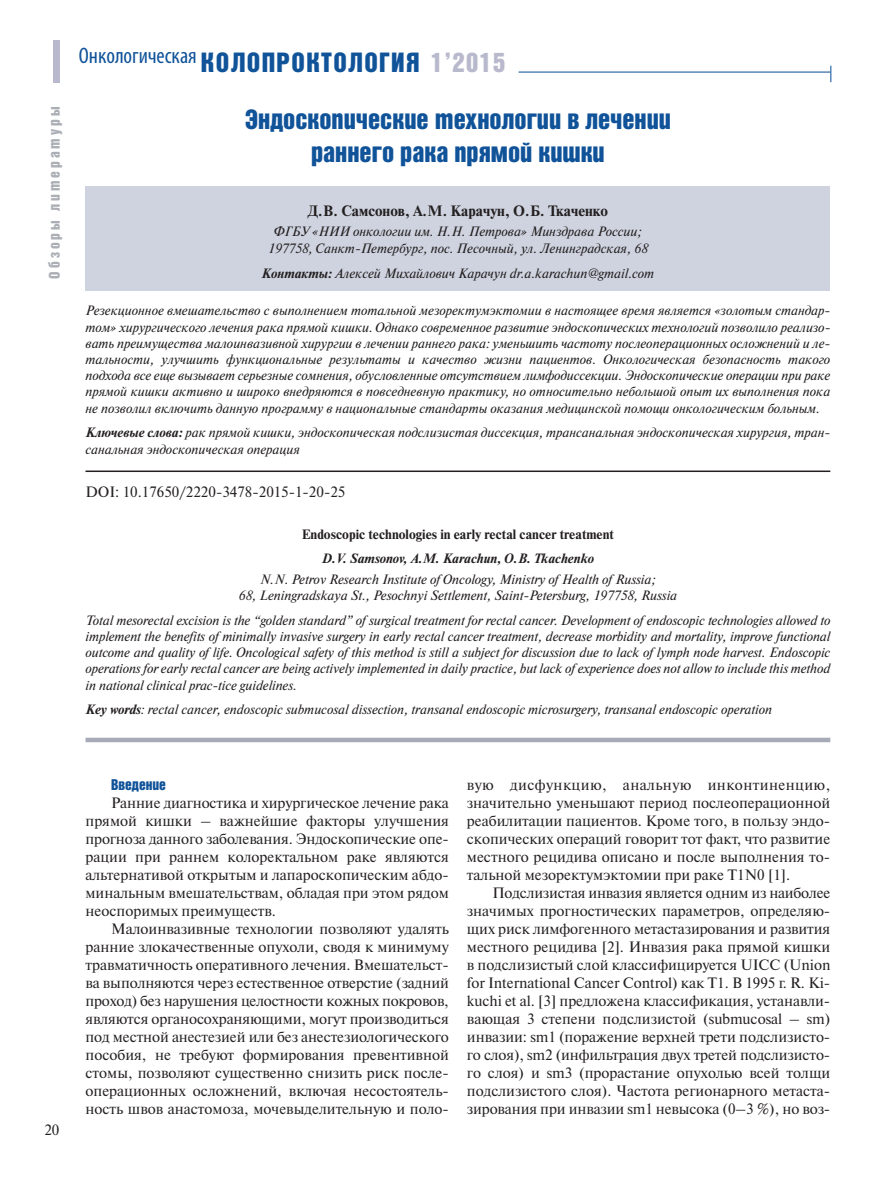
<style>
.page{position:relative;width:894px;height:1190px;background:#fff}
.page>*{position:absolute;margin:0;border:0;box-sizing:border-box;transform-origin:0 0}
.t1{font:27px/32.4px "Bastion Kontrast Alt C";color:#105399;text-align:center}
.t2{font:27px "Bastion Kontrast Alt C";letter-spacing:.05em;color:#105399}
.t3{font:condensed 22.5px "Myriad Pro";color:#105399}
.t4{font:15px/18px "Newton C";color:#231f20;text-align:justify}
.t5{font:700 15px "Newton C";color:#231f20}
.t6{font:15px "Bastion Kontrast Alt C";letter-spacing:.2em;color:#abafb5}
.t7{font:15px "Bastion Kontrast Alt C";color:#105399}
.t8{font:italic 13.5px/16.2px "Newton C";color:#231f20;text-align:center}
.t9{font:700 13.5px "Newton C";color:#231f20}
.t10{font:italic 700 13.5px "Newton C";color:#231f20}
.s1{color:#b8b9cc}
.s2{font-weight:700}
</style>
<div class="page">
<div style="left:54px;top:40px;width:6px;height:42px;background:#b8b9cc"></div>
<hr style="left:518px;top:72px;width:312px;height:1px;background:#105399">
<svg style="left:830px;top:66px;width:1px;height:16px"></svg>
<div style="left:85px;top:186px;width:745px;height:104px;background:#ced3df"></div>
<hr style="left:85px;top:470px;width:745px;height:2px;background:#231f20">
<hr style="left:85px;top:738px;width:745px;height:4px;background:#a7abb7">
<h2 class="t3" style="left:79px;top:48px;width:119px">Онкологическая</h2>
<h1 class="t2" style="left:201px;top:53px;width:305px">КОЛОПРОКТОЛОГИЯ <span class="s1">1’2015</span></h1>
<p class="t6" style="left:49px;top:279px;width:173px;rotate:-90deg">Обзоры литературы</p>
<h1 class="t1" style="left:245px;top:105px;width:427px">Эндоскопические технологии в лечении раннего рака прямой кишки</h1>
<p class="t5" style="left:307px;top:205px;width:302px">Д. В. Самсонов, А. М. Карачун, О. Б. Ткаченко</p>
<p class="t8" style="left:268px;top:225px;width:381px">ФГБУ «НИИ онкологии им. Н. Н. Петрова» Минздрава России;<br>197758, Санкт-Петербург, пос. Песочный, ул. Ленинградская, 68</p>
<p class="t8" style="left:261px;top:266px;width:394px"><span class="s2">Контакты:</span> Алексей Михайлович Карачун dr.a.karachun@gmail.com</p>
<p class="t8" style="left:85px;top:304px;width:746px;text-align:justify">Резекционное вмешательство с выполнением тотальной мезоректумэктомии в настоящее время является «золотым стандар&shy;том» хирургического лечения рака прямой кишки. Однако современное развитие эндоскопических технологий позволило реализо&shy;вать преимущества малоинвазивной хирургии в лечении раннего рака: уменьшить частоту послеоперационных осложнений и ле&shy;тальности, улучшить функциональные результаты и качество жизни пациентов. Онкологическая безопасность такого подхода все еще вызывает серьезные сомнения, обусловленные отсутствием лимфодиссекции. Эндоскопические операции при раке прямой кишки активно и широко внедряются в повседневную практику, но относительно небольшой опыт их выполнения пока не позволил включить данную программу в национальные стандарты оказания медицинской помощи онкологическим больным.</p>
<p class="t8" style="left:85px;top:426px;width:746px;text-align:left"><span class="s2">Ключевые слова:</span> рак прямой кишки, эндоскопическая подслизистая диссекция, трансанальная эндоскопическая хирургия, тран&shy;санальная эндоскопическая операция</p>
<p class="t4" style="left:85px;top:484px;width:261px">DOI: 10.17650/2220-3478-2015-1-20-25</p>
<p class="t9" style="left:301px;top:529px;width:314px">Endoscopic technologies in early rectal cancer treatment</p>
<p class="t10" style="left:321px;top:554px;width:274px">D. V. Samsonov, A. M. Karachun, O. B. Tkachenko</p>
<p class="t8" style="left:238px;top:572px;width:440px">N. N. Petrov Research Institute of Oncology, Ministry of Health of Russia;<br>68, Leningradskaya St., Pesochnyi Settlement, Saint-Petersburg, 197758, Russia</p>
<p class="t8" style="left:85px;top:613px;width:746px;text-align:justify">Total mesorectal excision is the “golden standard” of surgical treatment for rectal cancer. Development of endoscopic technologies allowed to implement the benefits of minimally invasive surgery in early rectal cancer treatment, decrease morbidity and mortality, improve functional outcome and quality of life. Oncological safety of this method is still a subject for discussion due to lack of lymph node harvest. Endoscopic operations for early rectal cancer are being actively implemented in daily practice, but lack of experience does not allow to include this method in national clinical prac-tice guidelines.</p>
<p class="t8" style="left:85px;top:703px;width:688px"><span class="s2">Key words</span>: rectal cancer, endoscopic submucosal dissection, transanal endoscopic microsurgery, transanal endoscopic operation</p>
<p class="t4" style="left:44px;top:1122px;width:17px">20</p>
<p class="t7" style="left:111px;top:779px;width:56px">Введение</p>
<p class="t4" style="left:85px;top:795px;width:365px;text-indent:26px">Ранние диагностика и хирургическое лечение рака прямой кишки – важнейшие факторы улучшения прогноза данного заболевания. Эндоскопические опе&shy;рации при раннем колоректальном раке являются альтернативой открытым и лапароскопическим абдо&shy;минальным вмешательствам, обладая при этом рядом неоспоримых преимуществ.</p>
<p class="t4" style="left:85px;top:921px;width:365px;text-indent:26px">Малоинвазивные технологии позволяют удалять ранние злокачественные опухоли, сводя к минимуму травматичность оперативного лечения. Вмешательст&shy;ва выполняются через естественное отверстие (задний проход) без нарушения целостности кожных покровов, являются органосохраняющими, могут производиться под местной анестезией или без анестезиологического пособия, не требуют формирования превентивной стомы, позволяют существенно снизить риск после&shy;операционных осложнений, включая несостоятель&shy;ность швов анастомоза, мочевыделительную и поло-</p>
<p class="t4" style="left:466px;top:777px;width:365px">вую дисфункцию, анальную инконтиненцию, значительно уменьшают период послеоперационной реабилитации пациентов. Кроме того, в пользу эндо&shy;скопических операций говорит тот факт, что развитие местного рецидива описано и после выполнения то&shy;тальной мезоректумэктомии при раке T1N0 [1].</p>
<p class="t4" style="left:466px;top:885px;width:365px;text-indent:26px">Подслизистая инвазия является одним из наиболее значимых прогностических параметров, определяю&shy;щих риск лимфогенного метастазирования и развития местного рецидива [2]. Инвазия рака прямой кишки в подслизистый слой классифицируется UICC (Union for International Cancer Control) как T1. В 1995 г. R. Ki&shy;kuchi et al. [3] предложена классификация, устанавли&shy;вающая 3 степени подслизистой (submucosal – sm) инвазии: sm1 (поражение верхней трети подслизисто&shy;го слоя), sm2 (инфильтрация двух третей подслизисто&shy;го слоя) и sm3 (прорастание опухолью всей толщи подслизистого слоя). Частота регионарного метаста&shy;зирования при инвазии sm1 невысока (0–3 %), но воз-</p>
</div>
